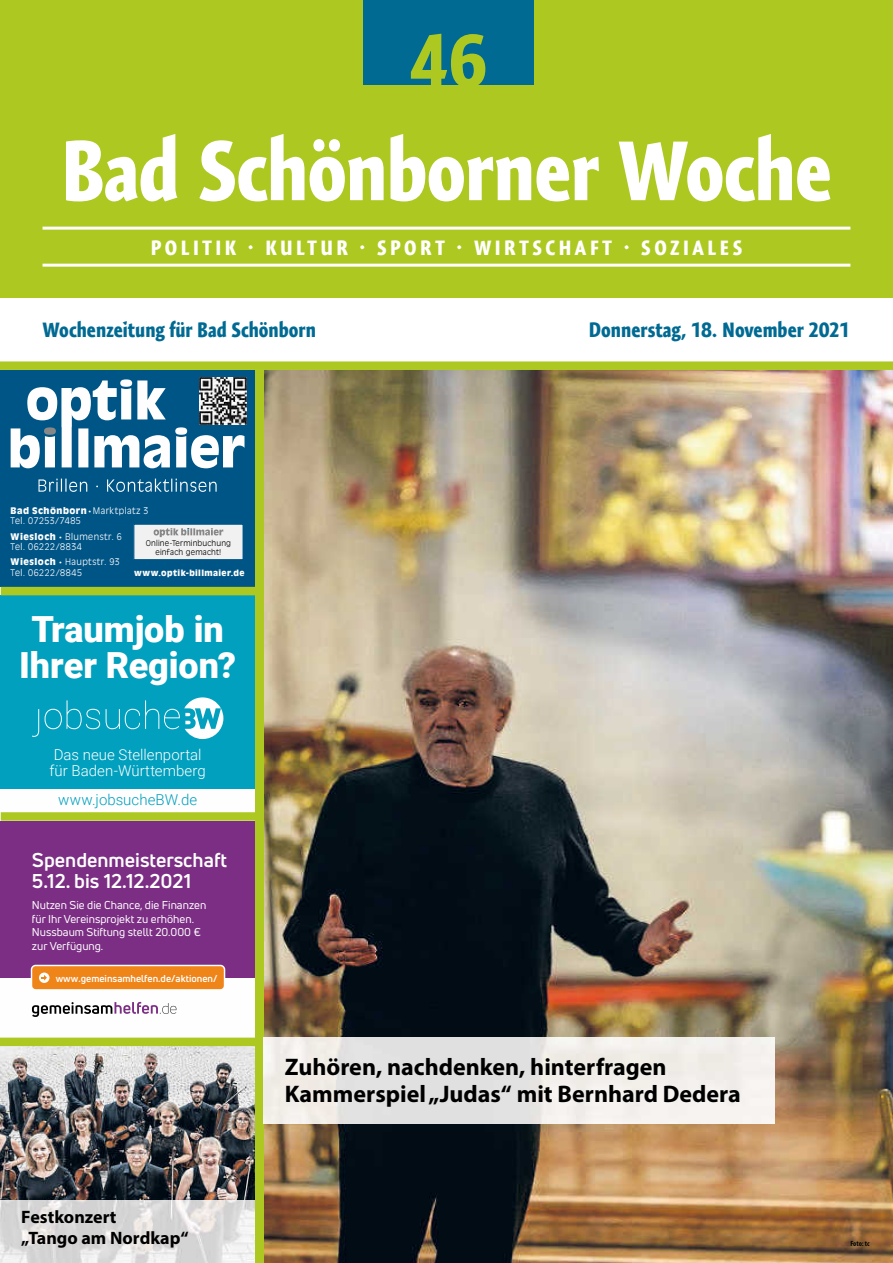
<style>
.page{position:relative;width:893px;height:1263px;background:#fff}
.page>*{position:absolute;margin:0;border:0;box-sizing:border-box;transform-origin:0 0}
.t1{font:700 condensed 85.5px "Expo Sans Pro";letter-spacing:-.01em;color:#fff}
.t2{font:700 condensed 75px "Expo Sans Pro";color:#adc921}
.t3{font:900 36px/36px "Roboto";letter-spacing:-.005em;color:#fff;text-align:center}
.t4{font:700 24px/27px "Myriad Pro";color:#000}
.t5{font:700 condensed 21px "Expo Sans Pro";color:#006a93}
.t6{font:700 condensed 21px "Expo Sans Pro";letter-spacing:.17em;color:#fff}
.t7{font:700 19.65px/21px "Uni Neue";color:#fff}
.t8{font:700 18px/21.6px "Myriad Pro";color:#000}
.t9{font:300 15px/16.5px "Roboto";letter-spacing:.005em;color:#fff}
.t10{font:300 15px "Roboto";letter-spacing:.005em;color:#00a0be}
.t11{font:11.25px/13.4px "Uni Neue";color:#fff}
.t12{font:700 9.75px "Uni Neue";color:#fff}
.t13{font:300 9px/10.8px "Antique Olive";letter-spacing:.05em;color:#fff}
.t14{font:900 8.25px "Antique Olive";letter-spacing:.045em;color:#fff}
.t15{font:300 7.8px/9.4px "Antique Olive";letter-spacing:.02em;color:#000;text-align:center}
.t16{font:700 condensed 7.5px "Myriad Pro";letter-spacing:-.005em;color:#000}
.s1{font-weight:900}
</style>
<div class="page">
<div style="left:0;top:0;width:893px;height:298px;background:#adc921"></div>
<div style="left:364px;top:0;width:170px;height:85px;background:#006a93"></div>
<hr style="left:43px;top:227px;width:807px;height:3px;background:#fefefe">
<hr style="left:43px;top:264px;width:807px;height:3px;background:#fefefe">
<div style="left:0;top:361px;width:893px;height:9px;background:#adc921"></div>
<img style="left:0;top:1046px;width:255px;height:154px">
<img style="left:0;top:1200px;width:255px;height:63px">
<div style="left:0;top:370px;width:255px;height:217px;background:#005587"></div>
<svg style="left:11px;top:379px;width:233px;height:89px"></svg>
<svg style="left:38px;top:479px;width:49px;height:13px"></svg>
<svg style="left:107px;top:479px;width:110px;height:13px"></svg>
<img style="left:200px;top:378px;width:46px;height:46px">
<div style="left:134px;top:524px;width:109px;height:36px;background:#f1f1f1"></div>
<svg style="left:154px;top:528px;width:69px;height:9px"></svg>
<div style="left:133px;top:523px;width:111px;height:37px;border:1px solid #005587"></div>
<div style="left:0;top:595px;width:255px;height:217px;background:#00a0be"></div>
<div style="left:0;top:790px;width:255px;height:22px;background:#fefefe"></div>
<svg style="left:32px;top:697px;width:191px;height:42px"></svg>
<svg style="left:32px;top:1002px;width:144px;height:15px"></svg>
<div style="left:0;top:821px;width:255px;height:157px;background:#7b2e84"></div>
<div style="left:32px;top:965px;width:193px;height:25px;background:#ef8419;border-radius:4px"></div>
<div style="left:31px;top:965px;width:194px;height:26px;border:1px solid #fefefe;border-radius:4px"></div>
<div style="left:39px;top:972px;width:10px;height:11px;background:#fefefe;border-radius:50%"></div>
<svg style="left:42px;top:975px;width:5px;height:5px"></svg>
<img style="left:264px;top:370px;width:629px;height:893px">
<div style="left:1px;top:587px;width:255px;height:8px;background:#adc921"></div>
<div style="left:1px;top:812px;width:255px;height:9px;background:#adc921"></div>
<div style="left:0;top:1037px;width:255px;height:9px;background:#adc921"></div>
<div style="left:255px;top:370px;width:9px;height:893px;background:#adc921"></div>
<img style="left:264px;top:1037px;width:511px;height:86px">
<h2 class="t2" style="left:410px;top:15px;width:79px">46</h2>
<h1 class="t1" style="left:61px;top:119px;width:773px">Bad Schönborner Woche</h1>
<h3 class="t6" style="left:151px;top:235px;width:593px">POLITIK · KULTUR · SPORT · WIRTSCHAFT · SOZIALES</h3>
<h3 class="t5" style="left:43px;top:317px;width:275px">Wochenzeitung für Bad Schönborn</h3>
<h3 class="t5" style="left:589px;top:317px;width:263px">Donnerstag, 18. November 2021</h3>
<p class="t13" style="left:11px;top:505px;width:139px"><span class="s1">Bad Schönborn ·</span> Marktplatz 3<br>Tel. 07253/7485</p>
<p class="t13" style="left:11px;top:530px;width:113px"><span class="s1">Wiesloch ·</span> Blumenstr. 6<br>Tel. 06222/8834</p>
<p class="t13" style="left:11px;top:556px;width:111px"><span class="s1">Wiesloch ·</span> Hauptstr. 93<br>Tel. 06222/8845</p>
<p class="t15" style="left:146px;top:538px;width:87px">Online-Terminbuchung einfach gemacht!</p>
<p class="t14" style="left:134px;top:568px;width:112px">www.optik-billmaier.de</p>
<h3 class="t3" style="left:19px;top:609px;width:219px">Traumjob in<br>Ihrer Region?</h3>
<h3 class="t9" style="left:50px;top:746px;width:158px">Das neue Stellenportal für Baden-Württemberg</h3>
<h3 class="t10" style="left:58px;top:789px;width:141px">www.jobsucheBW.de</h3>
<h3 class="t7" style="left:32px;top:849px;width:197px">Spendenmeisterschaft<br>5.12. bis 12.12.2021</h3>
<p class="t11" style="left:32px;top:899px;width:176px">Nutzen Sie die Chance, die Finanzen für Ihr Vereinsprojekt zu erhöhen.<br>Nussbaum Stiftung stellt 20.000 € zur Verfügung.</p>
<p class="t12" style="left:56px;top:972px;width:163px">www.gemeinsamhelfen.de/aktionen/</p>
<h3 class="t8" style="left:21px;top:1205px;width:169px">Festkonzert<br>„Tango am Nordkap“</h3>
<h3 class="t4" style="left:285px;top:1053px;width:457px">Zuhören, nachdenken, hinterfragen<br>Kammerspiel „Judas“ mit Bernhard Dedera</h3>
<p class="t16" style="left:850px;top:1239px;width:21px">Foto: tc</p>
</div>
